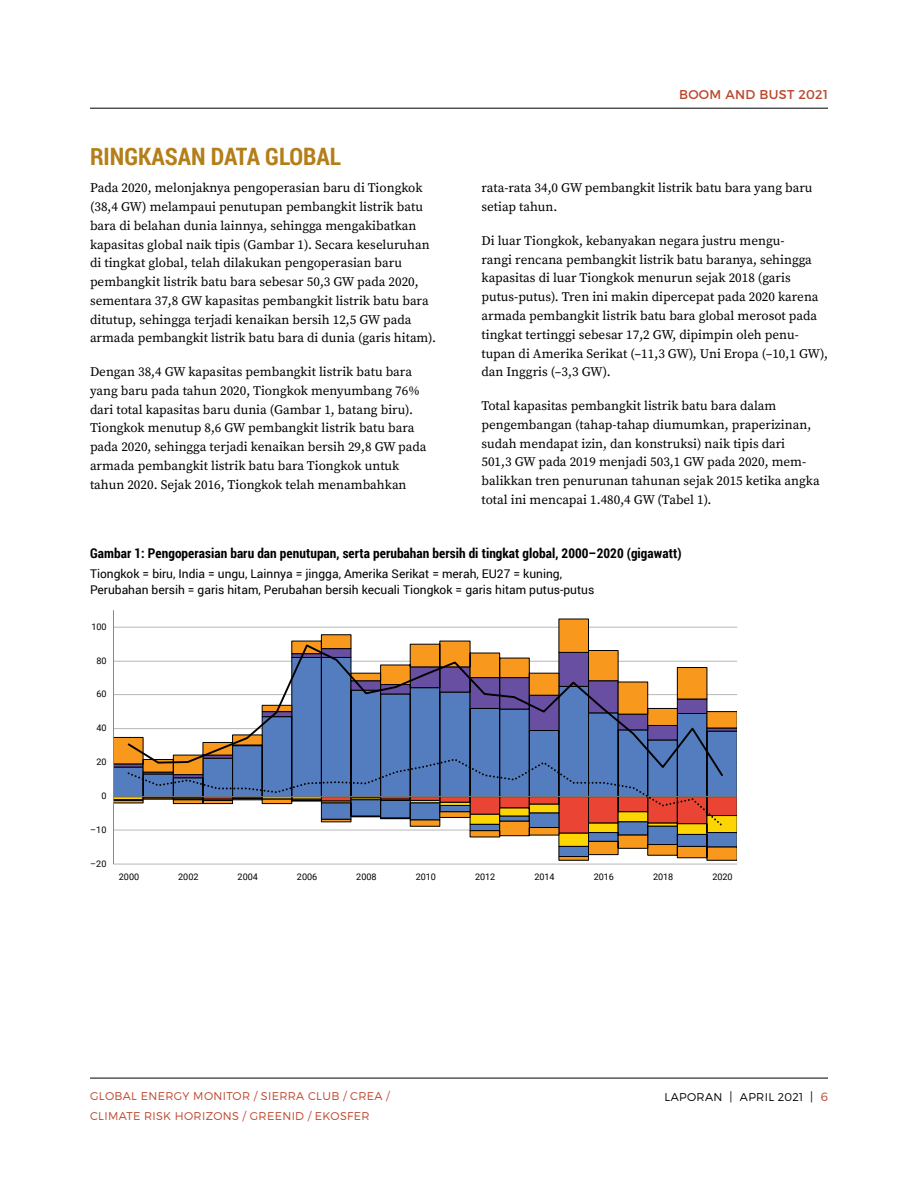
<style>
.page{position:relative;width:918px;height:1188px;background:#fff}
.page>*{position:absolute;margin:0;border:0;box-sizing:border-box;transform-origin:0 0}
.t1{font:700 24px "Roboto Condensed";color:#b47e18}
.t2{font:700 13.5px "Roboto Condensed";letter-spacing:.005em;color:#000}
.t3{font:13.2px/18.8px "Source Serif Pro";color:#000}
.t4{font:12.75px "Montserrat";letter-spacing:.03em;color:#bd452b}
.t5{font:12px/16.5px "Roboto";color:#000}
.t6{font:300 11.25px "Montserrat";letter-spacing:.03em;color:#bd452b}
.t7{font:300 11.25px "Montserrat";letter-spacing:.03em;color:#000}
.t8{font:9px "Roboto";letter-spacing:-.005em;color:#000}
.s1{font-size:12px}
.s2{font-size:12px;color:#bd452b}
</style>
<div class="page">
<hr style="left:90px;top:1078px;width:738px;height:1px;background:#000">
<hr style="left:90px;top:108px;width:738px;height:1px;background:#000">
<hr style="left:113px;top:614px;width:624px;height:1px;background:#cccccb">
<hr style="left:113px;top:864px;width:624px;height:1px;background:#b7b7b7">
<svg style="left:114px;top:619px;width:623px;height:140px"></svg>
<hr style="left:113px;top:610px;width:1px;height:254px;background:#898989">
<svg style="left:126px;top:643px;width:599px;height:116px"></svg>
<svg style="left:114px;top:759px;width:623px;height:102px"></svg>
<h1 class="t1" style="left:90px;top:139px;width:253px">RINGKASAN DATA GLOBAL</h1>
<p class="t3" style="left:90px;top:179px;width:348px">Pada 2020, melonjaknya pengoperasian baru di Tiongkok (38,4 GW) melampaui penutupan pembangkit listrik batu bara di belahan dunia lainnya, sehingga mengakibatkan kapasitas global naik tipis (Gambar 1). Secara keseluruhan di tingkat global, telah dilakukan pengoperasian baru pembangkit listrik batu bara sebesar 50,3 GW pada 2020, sementara 37,8 GW kapasitas pembangkit listrik batu bara ditutup, sehingga terjadi kenaikan bersih 12,5 GW pada armada pembangkit listrik batu bara di dunia (garis hitam).</p>
<p class="t3" style="left:90px;top:363px;width:338px">Dengan 38,4 GW kapasitas pembangkit listrik batu bara yang baru pada tahun 2020, Tiongkok menyumbang 76% dari total kapasitas baru dunia (Gambar 1, batang biru).<br>Tiongkok menutup 8,6 GW pembangkit listrik batu bara pada 2020, sehingga terjadi kenaikan bersih 29,8 GW pada armada pembangkit listrik batu bara Tiongkok untuk tahun 2020. Sejak 2016, Tiongkok telah menambahkan</p>
<p class="t4" style="left:679px;top:87px;width:150px">BOOM AND BUST 2021</p>
<p class="t3" style="left:482px;top:179px;width:333px">rata-rata 34,0 GW pembangkit listrik batu bara yang baru setiap tahun.</p>
<p class="t3" style="left:482px;top:232px;width:348px">Di luar Tiongkok, kebanyakan negara justru mengu-<br>rangi rencana pembangkit listrik batu baranya, sehingga kapasitas di luar Tiongkok menurun sejak 2018 (garis putus-putus). Tren ini makin dipercepat pada 2020 karena armada pembangkit listrik batu bara global merosot pada tingkat tertinggi sebesar 17,2 GW, dipimpin oleh penu&shy;tupan di Amerika Serikat (–11,3 GW), Uni Eropa (–10,1 GW), dan Inggris (–3,3 GW).</p>
<p class="t3" style="left:482px;top:397px;width:340px">Total kapasitas pembangkit listrik batu bara dalam pengembangan (tahap-tahap diumumkan, praperizinan, sudah mendapat izin, dan konstruksi) naik tipis dari<br>501,3 GW pada 2019 menjadi 503,1 GW pada 2020, mem&shy;balikkan tren penurunan tahunan sejak 2015 ketika angka total ini mencapai 1.480,4 GW (Tabel 1).</p>
<p class="t2" style="left:90px;top:544px;width:593px">Gambar 1: Pengoperasian baru dan penutupan, serta perubahan bersih di tingkat global, 2000–2020 (gigawatt)</p>
<p class="t5" style="left:90px;top:565px;width:506px">Tiongkok = biru, India = ungu, Lainnya = jingga, Amerika Serikat = merah, EU27 = kuning,<br>Perubahan bersih = garis hitam, Perubahan bersih kecuali Tiongkok = garis hitam putus-putus</p>
<p class="t8" style="left:91px;top:621px;width:17px">100</p>
<p class="t8" style="left:96px;top:655px;width:12px">80</p>
<p class="t8" style="left:96px;top:688px;width:12px">60</p>
<p class="t8" style="left:96px;top:722px;width:12px">40</p>
<p class="t8" style="left:96px;top:756px;width:12px">20</p>
<p class="t8" style="left:101px;top:789px;width:7px">0</p>
<p class="t8" style="left:90px;top:823px;width:18px">–10</p>
<p class="t8" style="left:90px;top:857px;width:18px">–20</p>
<p class="t8" style="left:119px;top:871px;width:22px">2000</p>
<p class="t8" style="left:178px;top:871px;width:22px">2002</p>
<p class="t8" style="left:238px;top:871px;width:22px">2004</p>
<p class="t8" style="left:297px;top:871px;width:22px">2006</p>
<p class="t8" style="left:356px;top:871px;width:22px">2008</p>
<p class="t8" style="left:416px;top:871px;width:22px">2010</p>
<p class="t8" style="left:475px;top:871px;width:22px">2012</p>
<p class="t8" style="left:534px;top:871px;width:22px">2014</p>
<p class="t8" style="left:594px;top:871px;width:22px">2016</p>
<p class="t8" style="left:653px;top:871px;width:22px">2018</p>
<p class="t8" style="left:712px;top:871px;width:22px">2020</p>
<p class="t6" style="left:90px;top:1089px;width:301px">GLOBAL ENERGY MONITOR / SIERRA CLUB / CREA /</p>
<p class="t7" style="left:665px;top:1090px;width:165px">LAPORAN <span class="s1">|</span> APRIL 2021 <span class="s1">|</span> <span class="s2">6</span></p>
<p class="t6" style="left:90px;top:1109px;width:281px">CLIMATE RISK HORIZONS / GREENID / EKOSFER</p>
</div>
